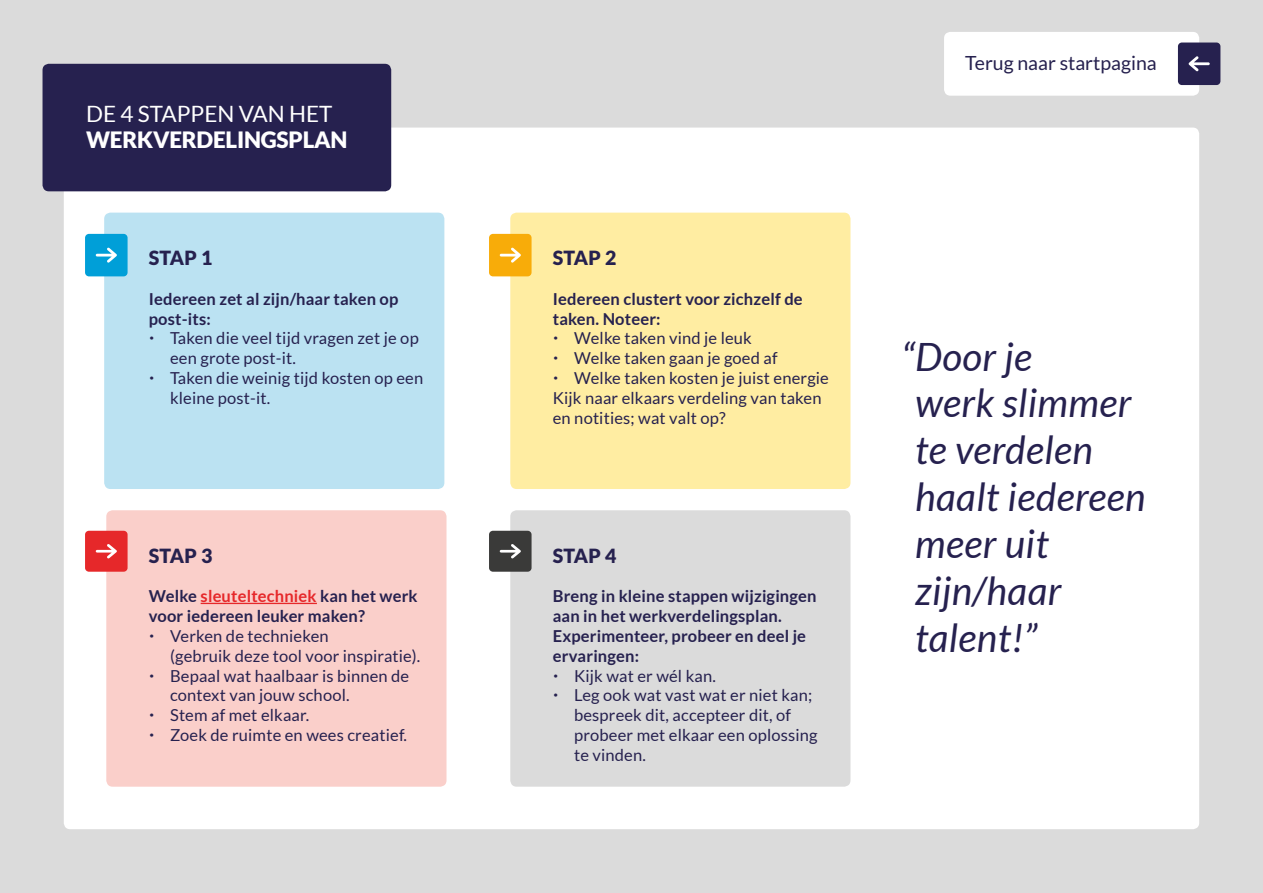
<style>
.page{position:relative;width:1263px;height:893px;background:#dbdbdb}
.page>*{position:absolute;margin:0;border:0;box-sizing:border-box;transform-origin:0 0}
.t1{font:italic 39px/46.8px "Lato";letter-spacing:.01em;color:#26214f}
.t2{font:900 22.5px "Lato";letter-spacing:-.01em;color:#fff}
.t3{font:22.5px "Lato";color:#fff}
.t4{font:19.5px "Lato";color:#26214f}
.t5{font:900 19.5px "Lato";letter-spacing:.01em;color:#26214f}
.t6{font:16.5px/19.8px "Lato";letter-spacing:.01em;color:#26214f}
.t7{font:700 16.5px/19.8px "Lato";letter-spacing:.01em;color:#26214f}
.s1{color:#e6282a}
</style>
<div class="page">
<div style="left:64px;top:128px;width:1135px;height:701px;background:#fff;border-radius:6px"></div>
<div style="left:944px;top:32px;width:255px;height:64px;background:#fff;border-radius:6px"></div>
<div style="left:1178px;top:43px;width:42px;height:42px;background:#26214f;border-radius:4px"></div>
<svg style="left:1189px;top:56px;width:21px;height:15px"></svg>
<div style="left:43px;top:64px;width:348px;height:127px;background:#26214f;border-radius:6px"></div>
<div style="left:104px;top:213px;width:340px;height:276px;background:#bbe2f2;border-radius:6px"></div>
<div style="left:510px;top:213px;width:340px;height:276px;background:#ffeda2;border-radius:6px"></div>
<div style="left:106px;top:510px;width:340px;height:277px;background:#facfca;border-radius:6px"></div>
<div style="left:510px;top:510px;width:340px;height:277px;background:#dbdbdb;border-radius:6px"></div>
<hr style="left:201px;top:603px;width:116px;height:1px;background:#e6282a">
<div style="left:85px;top:234px;width:43px;height:42px;background:#009fd8;border-radius:4px"></div>
<svg style="left:96px;top:247px;width:21px;height:16px"></svg>
<div style="left:489px;top:234px;width:42px;height:42px;background:#f8ac09;border-radius:4px"></div>
<svg style="left:500px;top:247px;width:21px;height:16px"></svg>
<div style="left:85px;top:531px;width:43px;height:41px;background:#e6282a;border-radius:4px"></div>
<svg style="left:96px;top:544px;width:21px;height:14px"></svg>
<div style="left:489px;top:531px;width:42px;height:41px;background:#3a3a39;border-radius:4px"></div>
<svg style="left:500px;top:544px;width:21px;height:14px"></svg>
<h2 class="t3" style="left:86px;top:102px;width:248px">DE 4 STAPPEN VAN HET</h2>
<h2 class="t2" style="left:86px;top:126px;width:263px">WERKVERDELINGSPLAN</h2>
<p class="t5" style="left:149px;top:247px;width:65px">STAP 1</p>
<p class="t7" style="left:149px;top:289px;width:251px">Iedereen zet al zijn/haar taken op post-its:</p>
<p class="t6" style="left:170px;top:328px;width:255px">Taken die veel tijd vragen zet je op een grote post-it.<br>Taken die weinig tijd kosten op een kleine post-it.</p>
<p class="t5" style="left:149px;top:544px;width:65px">STAP 3</p>
<p class="t7" style="left:149px;top:586px;width:270px">Welke <span class="s1">sleuteltechniek</span> kan het werk voor iedereen leuker maken?</p>
<p class="t6" style="left:170px;top:626px;width:252px">Verken de technieken<br>(gebruik deze tool voor inspiratie).<br>Bepaal wat haalbaar is binnen de context van jouw school.<br>Stem af met elkaar.<br>Zoek de ruimte en wees creatief.</p>
<p class="t5" style="left:553px;top:247px;width:65px">STAP 2</p>
<p class="t7" style="left:553px;top:289px;width:251px">Iedereen clustert voor zichzelf de taken. Noteer:</p>
<p class="t6" style="left:574px;top:328px;width:179px">Welke taken vind je leuk</p>
<p class="t6" style="left:574px;top:348px;width:205px">Welke taken gaan je goed af</p>
<p class="t6" style="left:574px;top:368px;width:256px">Welke taken kosten je juist energie</p>
<p class="t6" style="left:553px;top:388px;width:270px">Kijk naar elkaars verdeling van taken</p>
<p class="t6" style="left:553px;top:408px;width:174px">en notities; wat valt op?</p>
<p class="t5" style="left:553px;top:544px;width:65px">STAP 4</p>
<p class="t7" style="left:553px;top:586px;width:265px">Breng in kleine stappen wijzigingen aan in het werkverdelingsplan.<br>Experimenteer, probeer en deel je ervaringen:</p>
<p class="t6" style="left:574px;top:666px;width:245px">Kijk wat er wél kan.<br>Leg ook wat vast wat er niet kan; bespreek dit, accepteer dit, of probeer met elkaar een oplossing te vinden.</p>
<p class="t4" style="left:965px;top:52px;width:193px">Terug naar startpagina</p>
<h1 class="t1" style="left:915px;top:334px;width:232px;text-indent:-14px">“Door je<br>werk slimmer te verdelen haalt iedereen meer uit zijn/haar talent!”</h1>
</div>
